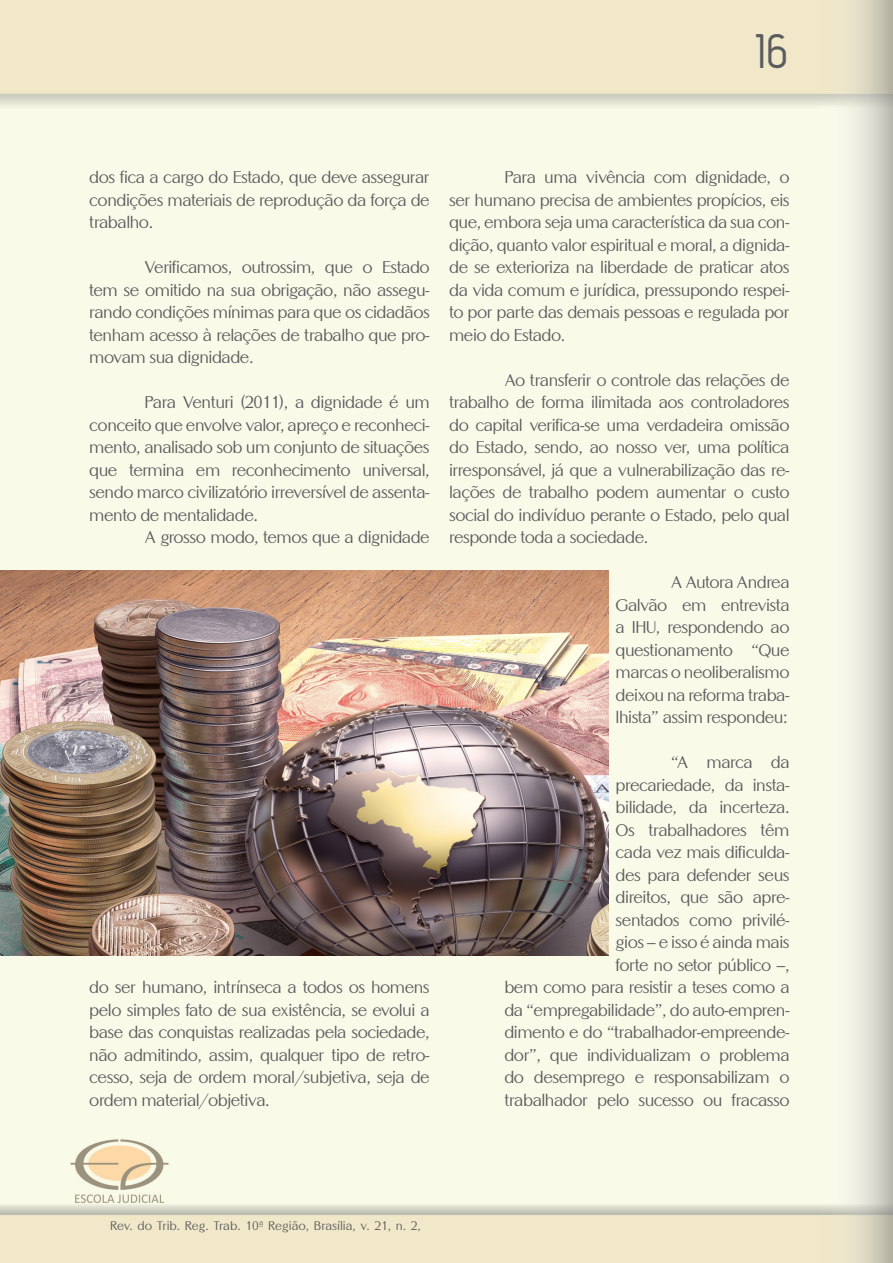
<style>
.page{position:relative;width:893px;height:1263px;background:#fff}
.page>*{position:absolute;margin:0;border:0;box-sizing:border-box;transform-origin:0 0}
.t1{font:49.5px "Zag";color:#5c5c5f}
.TEXTO_GERAL{font:16.5px/22.5px "Altrincham";letter-spacing:-.03em;color:#5c5c5f;text-align:justify}
.t2{font:12px "Altrincham";color:#5c5c5f}
</style>
<div class="page">
<img style="left:0;top:0;width:811px;height:1263px">
<img style="left:0;top:570px;width:608px;height:386px">
<p class="t1" style="left:758px;top:24px;width:34px">16</p>
<p class="TEXTO_GERAL" style="left:89px;top:166px;width:342px">dos fica a cargo do Estado, que deve assegurar condições materiais de reprodução da força de trabalho.</p>
<p class="TEXTO_GERAL" style="left:89px;top:256px;width:342px;text-indent:55px">Verificamos, outrossim, que o Estado tem se omitido na sua obrigação, não assegu&shy;rando condições mínimas para que os cidadãos tenham acesso à relações de trabalho que pro&shy;movam sua dignidade.</p>
<p class="TEXTO_GERAL" style="left:89px;top:391px;width:342px;text-indent:55px">Para Venturi (2011), a dignidade é um conceito que envolve valor, apreço e reconheci&shy;mento, analisado sob um conjunto de situações que termina em reconhecimento universal, sendo marco civilizatório irreversível de assenta&shy;mento de mentalidade.</p>
<p class="TEXTO_GERAL" style="left:145px;top:526px;width:287px">A grosso modo, temos que a dignidade</p>
<p class="TEXTO_GERAL" style="left:89px;top:976px;width:342px">do ser humano, intrínseca a todos os homens pelo simples fato de sua existência, se evolui a base das conquistas realizadas pela sociedade, não admitindo, assim, qualquer tipo de retro&shy;cesso, seja de ordem moral/subjetiva, seja de ordem material/objetiva.</p>
<p class="TEXTO_GERAL" style="left:449px;top:166px;width:342px;text-indent:55px">Para uma vivência com dignidade, o ser humano precisa de ambientes propícios, eis que, embora seja uma característica da sua con&shy;dição, quanto valor espiritual e moral, a dignida&shy;de se exterioriza na liberdade de praticar atos da vida comum e jurídica, pressupondo respei&shy;to por parte das demais pessoas e regulada por meio do Estado.</p>
<p class="TEXTO_GERAL" style="left:449px;top:369px;width:342px;text-indent:55px">Ao transferir o controle das relações de trabalho de forma ilimitada aos controladores do capital verifica-se uma verdadeira omissão do Estado, sendo, ao nosso ver, uma política irresponsável, já que a vulnerabilização das re&shy;lações de trabalho podem aumentar o custo social do indivíduo perante o Estado, pelo qual responde toda a sociedade.</p>
<p class="TEXTO_GERAL" style="left:616px;top:571px;width:176px;text-indent:55px">A Autora Andrea Galvão em entrevista a IHU, respondendo ao questionamento “Que marcas o neoliberalismo deixou na reforma traba&shy;lhista” assim respondeu:</p>
<p class="TEXTO_GERAL" style="left:504px;top:751px;width:287px;text-align:right">“A marca da<br>precariedade, da insta-<br>bilidade, da incerteza.<br>Os trabalhadores têm<br>cada vez mais dificulda-<br>des para defender seus<br>direitos, que são apre-<br>sentados como privilé-<br>gios – e isso é ainda mais<br>forte no setor público –,<br>bem como para resistir a teses como a da “empregabilidade”, do auto-empren&shy;dimento e do “trabalhador-empreende&shy;dor”, que individualizam o problema do desemprego e responsabilizam o trabalhador pelo sucesso ou fracasso</p>
<p class="t2" style="left:110px;top:1219px;width:312px">Rev. do Trib. Reg. Trab. 10ª Região, Brasília, v. 21, n. 2,</p>
</div>
